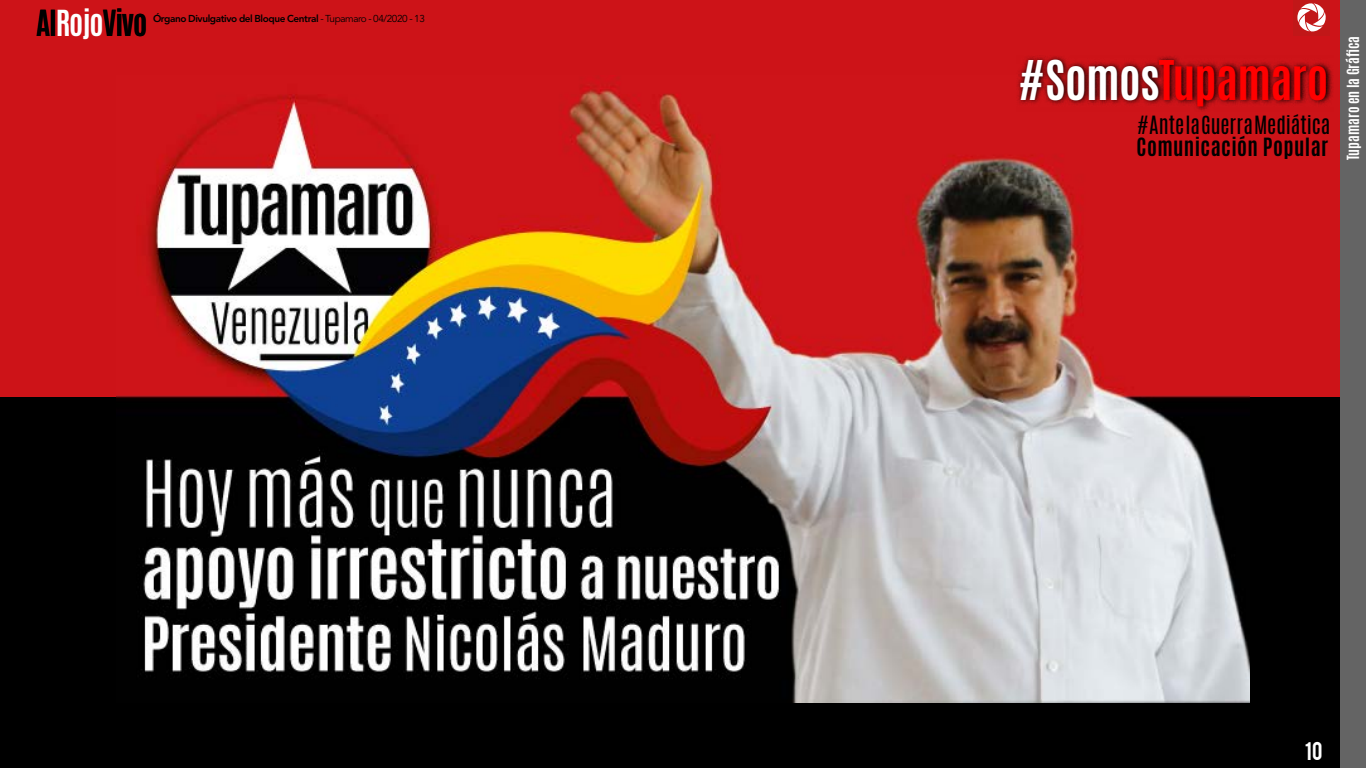
<style>
.page{position:relative;width:1366px;height:768px;background:#fff}
.page>*{position:absolute;margin:0;border:0;box-sizing:border-box;transform-origin:0 0}
.t1{font:700 45.7px "Antonio";letter-spacing:-.015em;color:#f00}
.t2{font:700 30px "Antonio";letter-spacing:-.04em;color:#000}
.t3{font:21px "Antonio";color:#000}
.t4{font:700 21px "Antonio";letter-spacing:.02em;color:#000}
.t5{font:20px "Bebas";color:#fff}
.t6{font:700 14px "Antonio";color:#fff}
.t7{font:800 10px "Avenir LT Std";letter-spacing:-.04em;color:#000}
.s1{color:#fff}
.s2{font-weight:400}
</style>
<div class="page">
<div style="left:0;top:0;width:1340px;height:398px;background:#cd1318"></div>
<div style="left:0;top:398px;width:1366px;height:370px;background:#000"></div>
<img style="left:116px;top:75px;width:1134px;height:628px">
<svg style="left:1016px;top:55px;width:318px;height:57px;background:#880c0f"></svg>
<div style="left:1340px;top:0;width:26px;height:768px;background:#646464"></div>
<div style="left:1293px;top:0;width:37px;height:36px;background:#c11718"></div>
<svg style="left:1297px;top:3px;width:29px;height:28px"></svg>
<h2 class="t2" style="left:36px;top:1px;width:113px">Al<span class="s1">Rojo</span>Vivo</h2>
<p class="t7" style="left:153px;top:13px;width:273px">Órgano Divulgativo del Bloque Central <span class="s2">- Tupamaro - 04/2020 - 13</span></p>
<h1 class="t1" style="left:1017px;top:46px;width:313px"><span class="s1">#Somos</span>Tupamaro</h1>
<h3 class="t3" style="left:1137px;top:109px;width:195px">#Ante la Guerra Mediática</h3>
<h3 class="t4" style="left:1137px;top:131px;width:193px">Comunicación Popular</h3>
<h3 class="t6" style="left:1343px;top:160px;width:126px;rotate:-90deg">Tupamaro en la Gráfica</h3>
<h3 class="t5" style="left:1305px;top:737px;width:19px">10</h3>
</div>
